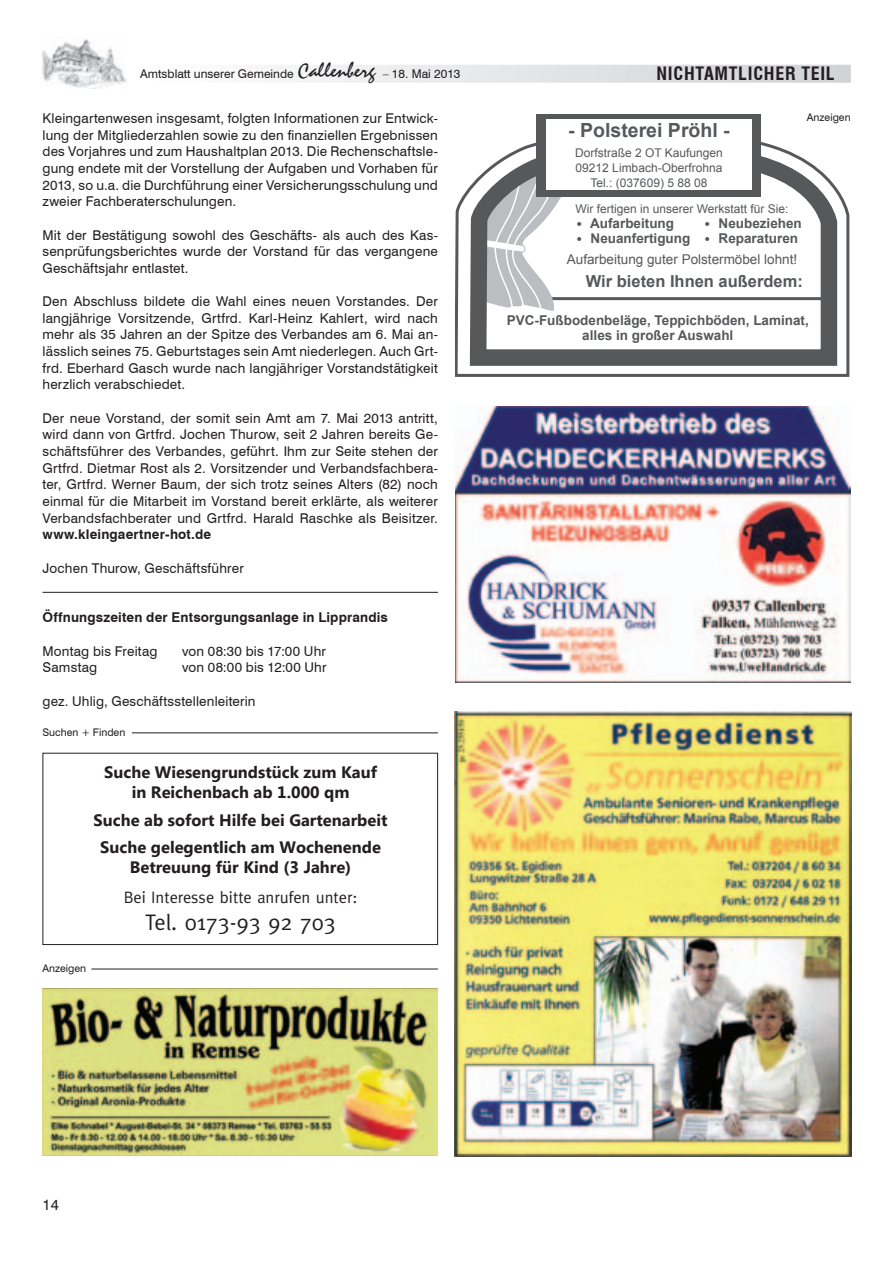
<style>
.page{position:relative;width:893px;height:1263px;background:#fff}
.page>*{position:absolute;margin:0;border:0;box-sizing:border-box;transform-origin:0 0}
.t1{font:45.3px "Times";letter-spacing:-.03em;color:#231f20}
.t2{font:22.5px "Meta";color:#231f20}
.t3{font:700 19.5px "Arial";color:#57585a}
.t4{font:700 condensed 18px "Swiss 721 BT";letter-spacing:.04em;color:#231f20}
.t5{font:700 16.5px/19.8px "Microsoft New Tai Lue";color:#231f20;text-align:center}
.t6{font:16.5px "Meta";color:#231f20}
.t7{font:700 16.5px "Arial";color:#57585a}
.t8{font:15px "Swiss 721 BT";color:#231f20}
.t9{font:13.5px/16.6px "Swiss 721 BT";letter-spacing:.015em;color:#231f20;text-align:justify}
.t10{font:700 13.5px/15px "Arial";color:#57585a;text-align:center}
.t11{font:700 13.5px "Swiss 721 BT";letter-spacing:.01em;color:#231f20}
.t12{font:13.5px/21px "Arial";color:#57585a;text-align:right}
.t13{font:12px/15px "Arial";color:#57585a;text-align:center}
.t14{font:12px "Swiss 721 BT";color:#231f20}
.t15{font:10.5px "Swiss 721 BT";color:#231f20}
.s1{font-family:"Staccato 222 BT";font-size:21px}
.s2{font-family:"Papyrus";font-weight:400}
.s3{font-family:"Papyrus"}
.s4{font-weight:700}
</style>
<div class="page">
<img style="left:41px;top:37px;width:85px;height:51px">
<div style="left:140px;top:65px;width:711px;height:18px;background:linear-gradient(to right,#fefefe,#d0d2d4)"></div>
<hr style="left:132px;top:732px;width:306px;height:1px;background:#231f20">
<div style="left:43px;top:753px;width:395px;height:192px;border:1px solid #231f20"></div>
<svg style="left:455px;top:125px;width:395px;height:252px"></svg>
<svg style="left:462px;top:129px;width:383px;height:245px"></svg>
<div style="left:536px;top:114px;width:224px;height:82px;background:#57585a"></div>
<div style="left:546px;top:119px;width:206px;height:71px;background:#fff"></div>
<img style="left:456px;top:407px;width:394px;height:275px">
<hr style="left:43px;top:592px;width:395px;height:1px;background:#231f20">
<img style="left:455px;top:711px;width:396px;height:445px">
<img style="left:43px;top:988px;width:395px;height:167px">
<hr style="left:91px;top:969px;width:347px;height:1px;background:#231f20">
<p class="t14" style="left:140px;top:67px;width:322px">Amtsblatt unserer Gemeinde <span class="s1">Callenberg</span> – 18. Mai 2013</p>
<h3 class="t4" style="left:656px;top:63px;width:180px">NICHTAMTLICHER TEIL</h3>
<p class="t9" style="left:43px;top:110px;width:397px">Kleingartenwesen insgesamt, folgten Informationen zur Entwick&shy;lung der Mitgliederzahlen sowie zu den finanziellen Ergebnissen des Vorjahres und zum Haushaltplan 2013. Die Rechenschaftsle&shy;gung endete mit der Vorstellung der Aufgaben und Vorhaben für 2013, so u.a. die Durchführung einer Versicherungsschulung und zweier Fachberaterschulungen.</p>
<p class="t9" style="left:43px;top:226px;width:397px">Mit der Bestätigung sowohl des Geschäfts- als auch des Kas&shy;senprüfungsberichtes wurde der Vorstand für das vergangene Geschäftsjahr entlastet.</p>
<p class="t9" style="left:43px;top:293px;width:397px">Den Abschluss bildete die Wahl eines neuen Vorstandes. Der langjährige Vorsitzende, Grtfrd. Karl-Heinz Kahlert, wird nach mehr als 35 Jahren an der Spitze des Verbandes am 6. Mai an&shy;lässlich seines 75. Geburtstages sein Amt niederlegen. Auch Grt&shy;frd. Eberhard Gasch wurde nach langjähriger Vorstandstätigkeit herzlich verabschiedet.</p>
<p class="t9" style="left:43px;top:409px;width:397px">Der neue Vorstand, der somit sein Amt am 7. Mai 2013 antritt, wird dann von Grtfrd. Jochen Thurow, seit 2 Jahren bereits Ge&shy;schäftsführer des Verbandes, geführt. Ihm zur Seite stehen der Grtfrd. Dietmar Rost als 2. Vorsitzender und Verbandsfachbera&shy;ter, Grtfrd. Werner Baum, der sich trotz seines Alters (82) noch einmal für die Mitarbeit im Vorstand bereit erklärte, als weiterer Verbandsfachberater und Grtfrd. Harald Raschke als Beisitzer.</p>
<p class="t11" style="left:43px;top:526px;width:170px">www.kleingaertner-hot.de</p>
<p class="t9" style="left:43px;top:559px;width:203px">Jochen Thurow, Geschäftsführer</p>
<p class="t11" style="left:43px;top:609px;width:347px">Öffnungszeiten der Entsorgungsanlage in Lipprandis</p>
<p class="t9" style="left:43px;top:642px;width:117px">Montag bis Freitag</p>
<p class="t9" style="left:182px;top:642px;width:145px">von 08:30 bis 17:00 Uhr</p>
<p class="t9" style="left:43px;top:659px;width:56px">Samstag</p>
<p class="t9" style="left:182px;top:659px;width:146px">von 08:00 bis 12:00 Uhr</p>
<p class="t9" style="left:43px;top:692px;width:215px">gez. Uhlig, Geschäftsstellenleiterin</p>
<p class="t15" style="left:807px;top:111px;width:45px">Anzeigen</p>
<h3 class="t3" style="left:568px;top:117px;width:163px">- Polsterei Pröhl -</h3>
<p class="t13" style="left:575px;top:145px;width:149px">Dorfstraße 2 OT Kaufungen<br>09212 Limbach-Oberfrohna<br>Tel.: (037609) 5 88 08</p>
<p class="t13" style="left:575px;top:202px;width:215px">Wir fertigen in unserer Werkstatt für Sie:</p>
<p class="t10" style="left:575px;top:217px;width:100px"><span class="s2">•</span> Aufarbeitung</p>
<p class="t10" style="left:703px;top:217px;width:100px"><span class="s2">•</span> Neubeziehen</p>
<p class="t12" style="left:567px;top:228px;width:233px"><span class="s3">•</span> <span class="s4">Neuanfertigung</span> <span class="s3">•</span> <span class="s4">Reparaturen<br></span>Aufarbeitung guter Polstermöbel lohnt!</p>
<p class="t7" style="left:586px;top:270px;width:219px">Wir bieten Ihnen außerdem:</p>
<p class="t10" style="left:507px;top:313px;width:304px">PVC-Fußbodenbeläge, Teppichböden, Laminat, alles in großer Auswahl</p>
<p class="t15" style="left:43px;top:726px;width:84px">Suchen + Finden</p>
<p class="t5" style="left:104px;top:763px;width:274px">Suche Wiesengrundstück zum Kauf in Reichenbach ab 1.000 qm</p>
<p class="t5" style="left:94px;top:808px;width:295px;line-height:27px">Suche ab sofort Hilfe bei Gartenarbeit<br>Suche gelegentlich am Wochenende</p>
<p class="t5" style="left:130px;top:858px;width:223px">Betreuung für Kind (3 Jahre)</p>
<p class="t6" style="left:124px;top:888px;width:235px">Bei Interesse bitte anrufen unter:</p>
<h2 class="t2" style="left:145px;top:909px;width:192px">Tel. 0173-93 92 703</h2>
<h1 class="t1" style="left:76px;top:785px;width:229px">Polstermüller</h1>
<p class="t15" style="left:43px;top:962px;width:45px">Anzeigen</p>
<p class="t8" style="left:43px;top:1196px;width:18px">14</p>
</div>
